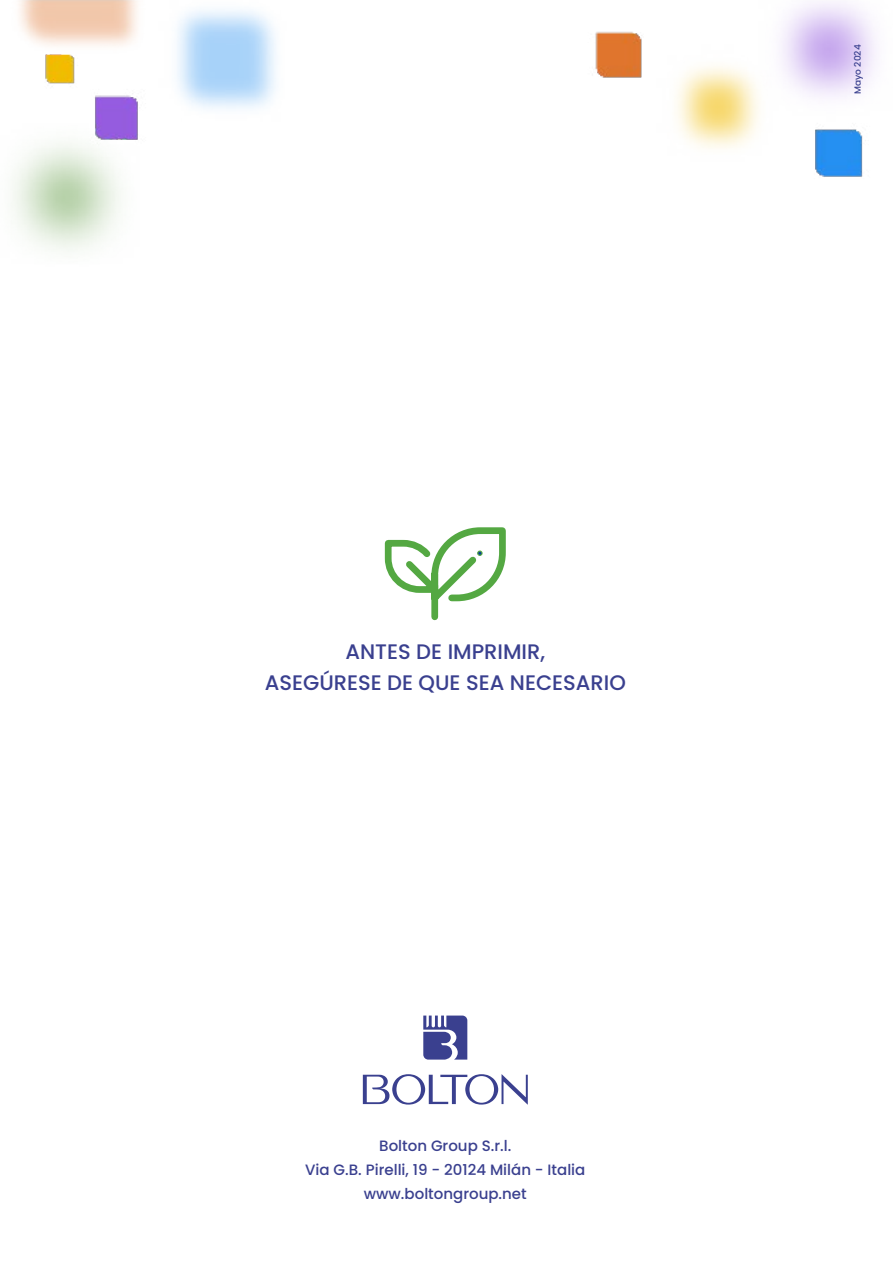
<style>
.page{position:relative;width:893px;height:1263px;background:#fff}
.page>*{position:absolute;margin:0;border:0;box-sizing:border-box;transform-origin:0 0}
.t1{font:500 21px/31.5px "Poppins";color:#3a408f;text-align:center}
.t2{font:500 15px/24px "Poppins";color:#3a408f;text-align:center}
.t3{font:500 9px "Poppins";color:#3a408f}
</style>
<div class="page">
<img style="left:11px;top:0;width:866px;height:252px">
<svg style="left:363px;top:1015px;width:165px;height:89px"></svg>
<svg style="left:384px;top:527px;width:122px;height:94px"></svg>
<h1 class="t1" style="left:265px;top:636px;width:363px">ANTES DE IMPRIMIR,<br>ASEGÚRESE DE QUE SEA NECESARIO</h1>
<p class="t2" style="left:305px;top:1134px;width:282px">Bolton Group S.r.l.<br>Via G.B. Pirelli, 19 - 20124 Milán - Italia www.boltongroup.net</p>
<p class="t3" style="left:852px;top:94px;width:51px;rotate:-90deg">Mayo 2024</p>
</div>
